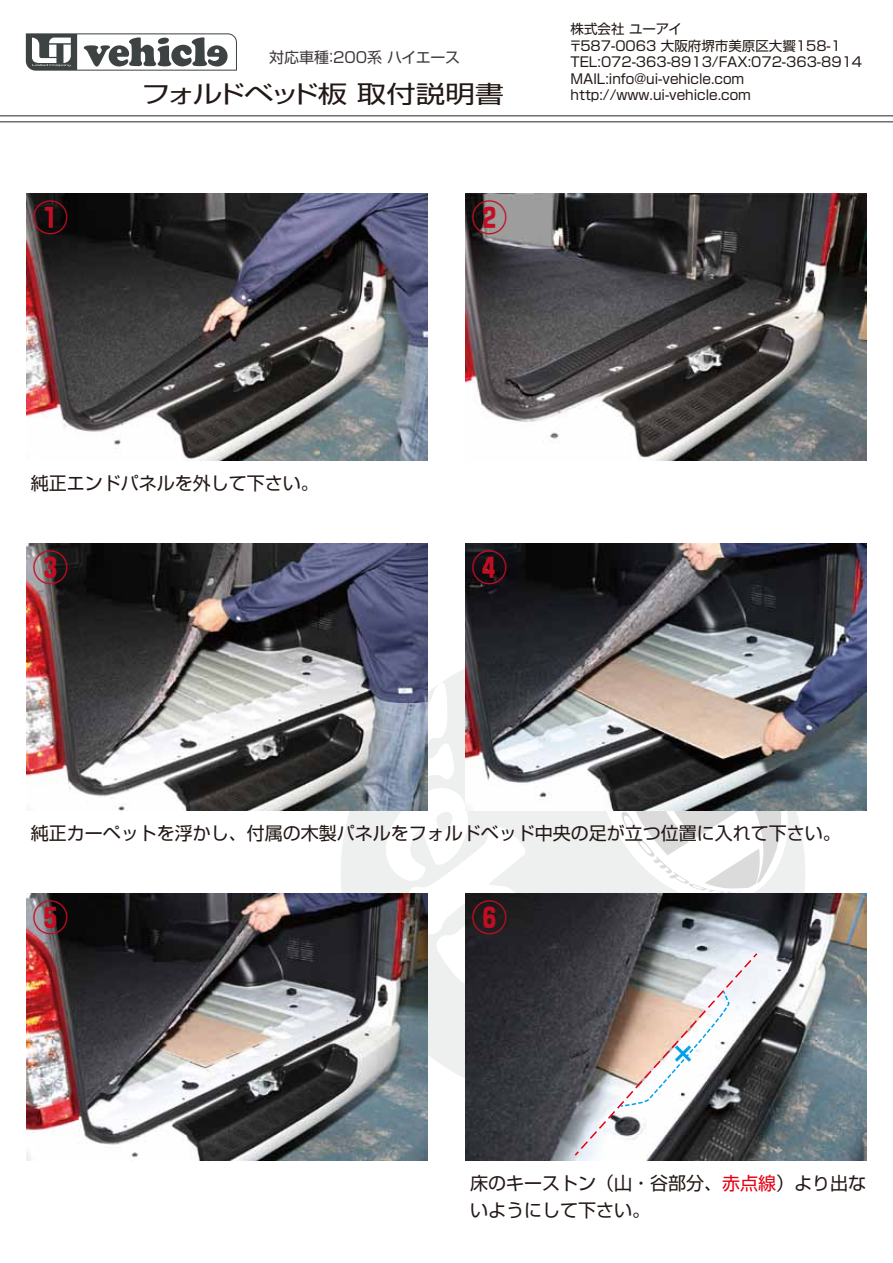
<style>
.page{position:relative;width:893px;height:1263px;background:#fff}
.page>*{position:absolute;margin:0;border:0;box-sizing:border-box;transform-origin:0 0}
.t1{font:700 36px "Shin Go Pro";color:#c30d23}
.t2{font:24px "Shin Go Pro";letter-spacing:-.045em;color:#221815;scale:1.23 1}
.t3{font:700 24px "Shin Go Pro";color:#00a0e9}
.t4{font:18px/27px "Shin Go Pro";color:#221815}
.t5{font:15px "Shin Go Pro";color:#3e3a39}
.t6{font:13.5px/16.5px "Shin Go Pro";color:#221815}
.s1{color:#e60012}
</style>
<div class="page">
<svg style="left:26px;top:33px;width:211px;height:38px"></svg>
<hr style="left:0;top:116px;width:893px;height:1px;background:#3e3a39">
<hr style="left:0;top:122px;width:893px;height:1px;background:#3e3a39">
<svg style="left:341px;top:641px;width:464px;height:465px;fill:#eeefef"></svg>
<svg style="left:747px;top:811px;width:43px;height:82px"></svg>
<svg style="left:372px;top:682px;width:375px;height:396px;fill:#eeefef"></svg>
<img style="left:26px;top:193px;width:402px;height:268px">
<img style="left:466px;top:193px;width:401px;height:268px">
<img style="left:26px;top:543px;width:402px;height:268px">
<img style="left:466px;top:543px;width:401px;height:268px">
<img style="left:26px;top:893px;width:402px;height:268px">
<img style="left:466px;top:893px;width:401px;height:268px">
<svg style="left:573px;top:952px;width:186px;height:205px"></svg>
<p class="t6" style="left:569px;top:19px;width:295px">株式会社 ユーアイ<br>〒587-0063 大阪府堺市美原区大饗158-1<br>TEL:072-363-8913/FAX:072-363-8914<br>MAIL:info@ui-vehicle.com</p>
<p class="t5" style="left:269px;top:45px;width:192px">対応車種：200系 ハイエース</p>
<h2 class="t2" style="left:141px;top:74px;width:297px">フォルドベッド板 取付説明書</h2>
<p class="t6" style="left:570px;top:85px;width:182px">http://www.ui-vehicle.com</p>
<h1 class="t1" style="left:32px;top:189px;width:37px">①</h1>
<h1 class="t1" style="left:472px;top:189px;width:37px">②</h1>
<h3 class="t4" style="left:31px;top:467px;width:289px">純正エンドパネルを外して下さい。</h3>
<h1 class="t1" style="left:32px;top:539px;width:37px">③</h1>
<h1 class="t1" style="left:472px;top:539px;width:37px">④</h1>
<h3 class="t4" style="left:31px;top:818px;width:811px">純正カーペットを浮かし、付属の木製パネルをフォルドベッド中央の足が立つ位置に入れて下さい。</h3>
<h1 class="t1" style="left:32px;top:889px;width:37px">⑤</h1>
<h1 class="t1" style="left:472px;top:889px;width:37px">⑥</h1>
<h2 class="t3" style="left:671px;top:1035px;width:25px">×</h2>
<h3 class="t4" style="left:470px;top:1168px;width:397px">床のキーストン（山・谷部分、<span class="s1">赤点線</span>）より出ないようにして下さい。</h3>
</div>
